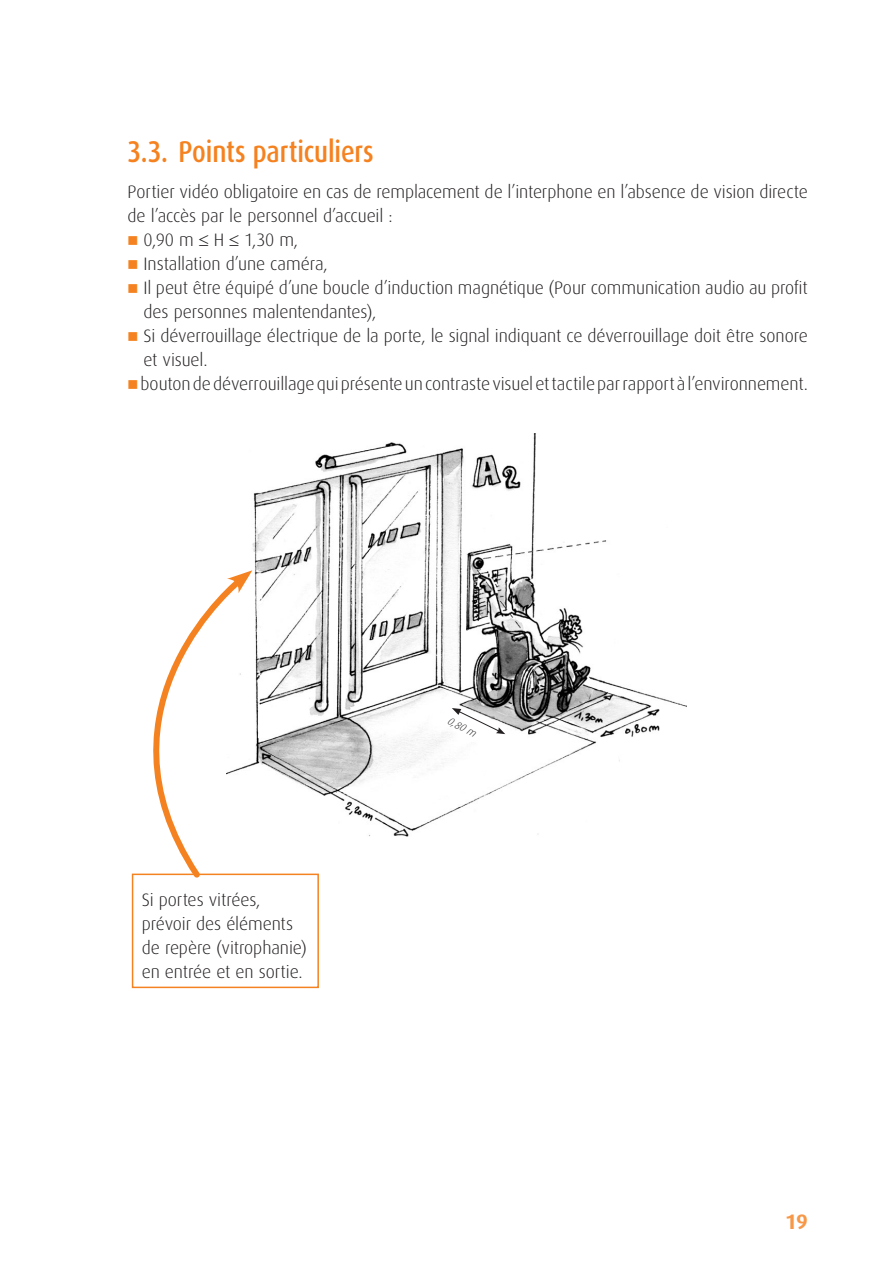
<style>
.page{position:relative;width:893px;height:1263px;background:#fff}
.page>*{position:absolute;margin:0;border:0;box-sizing:border-box;transform-origin:0 0}
._2_titre{font:500 30px "Dax";letter-spacing:-.005em;color:#f58220;scale:.85 1}
.t1{font:700 21px "Dax";color:#f79848}
.texte_courant{font:300 18px/24px "Dax";letter-spacing:-.005em;color:#231f20}
.texte_courant-2{font:italic 300 10.5px "Dax";color:#231f20}
.s1{font-family:"Liberation Sans";font-weight:400;color:#f58220}
</style>
<div class="page">
<div style="left:132px;top:873px;width:187px;height:115px;border:2px solid #f58220"></div>
<img style="left:247px;top:433px;width:439px;height:404px">
<svg style="left:131px;top:588px;width:116px;height:295px"></svg>
<svg style="left:227px;top:570px;width:25px;height:23px"></svg>
<svg style="left:452px;top:708px;width:53px;height:26px"></svg>
<p class="_2_titre" style="left:128px;top:135px;width:291px">3.3. Points particuliers</p>
<p class="texte_courant" style="left:128px;top:180px;width:682px">Portier vidéo obligatoire en cas de remplacement de l’interphone en l’absence de vision directe de l’accès par le personnel d’accueil :</p>
<p class="texte_courant" style="left:128px;top:228px;width:172px"><span class="s1">■</span> 0,90 m ≤ H ≤ 1,30 m,</p>
<p class="texte_courant" style="left:128px;top:252px;width:202px"><span class="s1">■</span> Installation d’une caméra,</p>
<p class="texte_courant" style="left:143px;top:276px;width:666px;text-indent:-16px"><span class="s1">■</span> Il peut être équipé d’une boucle d’induction magnétique (Pour communication audio au profit des personnes malentendantes),</p>
<p class="texte_courant" style="left:143px;top:324px;width:666px;text-indent:-16px"><span class="s1">■</span> Si déverrouillage électrique de la porte, le signal indiquant ce déverrouillage doit être sonore et visuel.</p>
<p class="texte_courant" style="left:128px;top:372px;width:682px"><span class="s1">■</span> bouton de déverrouillage qui présente un contraste visuel et tactile par rapport à l’environnement.</p>
<p class="texte_courant" style="left:142px;top:888px;width:167px">Si portes vitrées, prévoir des éléments de repère (vitrophanie) en entrée et en sortie.</p>
<p class="texte_courant-2" style="left:451px;top:715px;width:32px;rotate:28deg">0,80 m</p>
<p class="t1" style="left:785px;top:1210px;width:24px">19</p>
</div>
